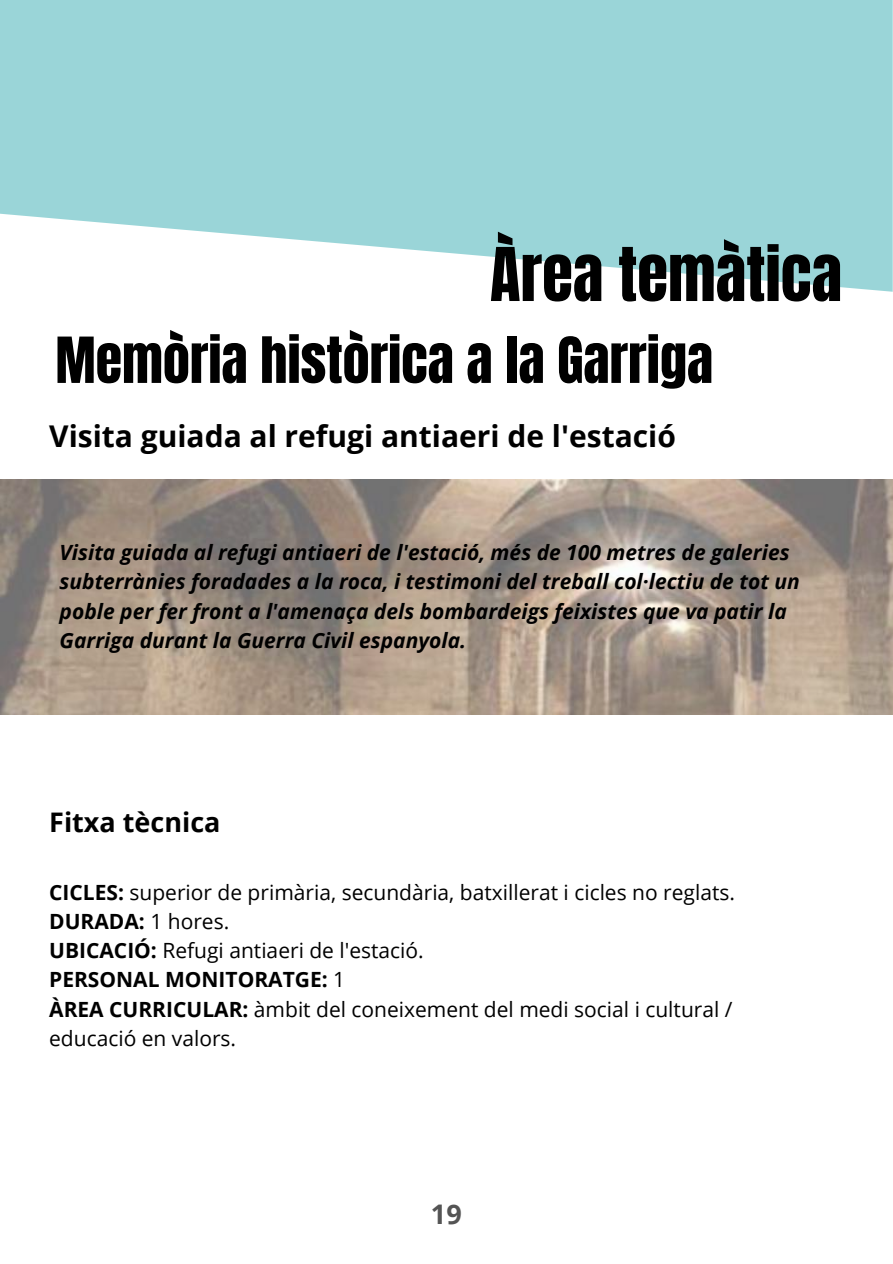
<style>
.page{position:relative;width:893px;height:1264px;background:#fff}
.page>*{position:absolute;margin:0;border:0;box-sizing:border-box;transform-origin:0 0}
.t1{font:63px "Anton";color:#000}
.t2{font:54px "Anton";color:#000}
.t3{font:700 30px "Open Sans";color:#000}
.t4{font:700 27px "Open Sans";color:#000}
.t5{font:700 27px "Open Sans";color:#545454}
.t6{font:italic 700 21px/29.2px "Open Sans";color:#000}
.t7{font:21px/29.2px "Open Sans";color:#000}
.s1{font-weight:700}
</style>
<div class="page">
<svg style="left:0;top:0;width:892px;height:292px;fill:#9ad5d8"></svg>
<img style="left:0;top:480px;width:892px;height:235px">
<h1 class="t1" style="left:490px;top:229px;width:353px">Àrea temàtica</h1>
<h2 class="t2" style="left:55px;top:321px;width:659px">Memòria històrica a la Garriga</h2>
<h3 class="t3" style="left:49px;top:415px;width:628px">Visita guiada al refugi antiaeri de l'estació</h3>
<p class="t6" style="left:60px;top:537px;width:741px">Visita guiada al refugi antiaeri de l'estació, més de 100 metres de galeries subterrànies foradades a la roca, i testimoni del treball col·lectiu de tot un poble per fer front a l'amenaça dels bombardeigs feixistes que va patir la Garriga durant la Guerra Civil espanyola.</p>
<p class="t4" style="left:49px;top:803px;width:173px">Fitxa tècnica</p>
<p class="t7" style="left:49px;top:876px;width:687px"><span class="s1">CICLES:</span> superior de primària, secundària, batxillerat i cicles no reglats.<br><span class="s1">DURADA:</span> 1 hores.<br><span class="s1">UBICACIÓ:</span> Refugi antiaeri de l'estació.<br><span class="s1">PERSONAL MONITORATGE:</span> 1<br><span class="s1">ÀREA CURRICULAR:</span> àmbit del coneixement del medi social i cultural / educació en valors.</p>
<p class="t5" style="left:431px;top:1194px;width:32px">19</p>
</div>
